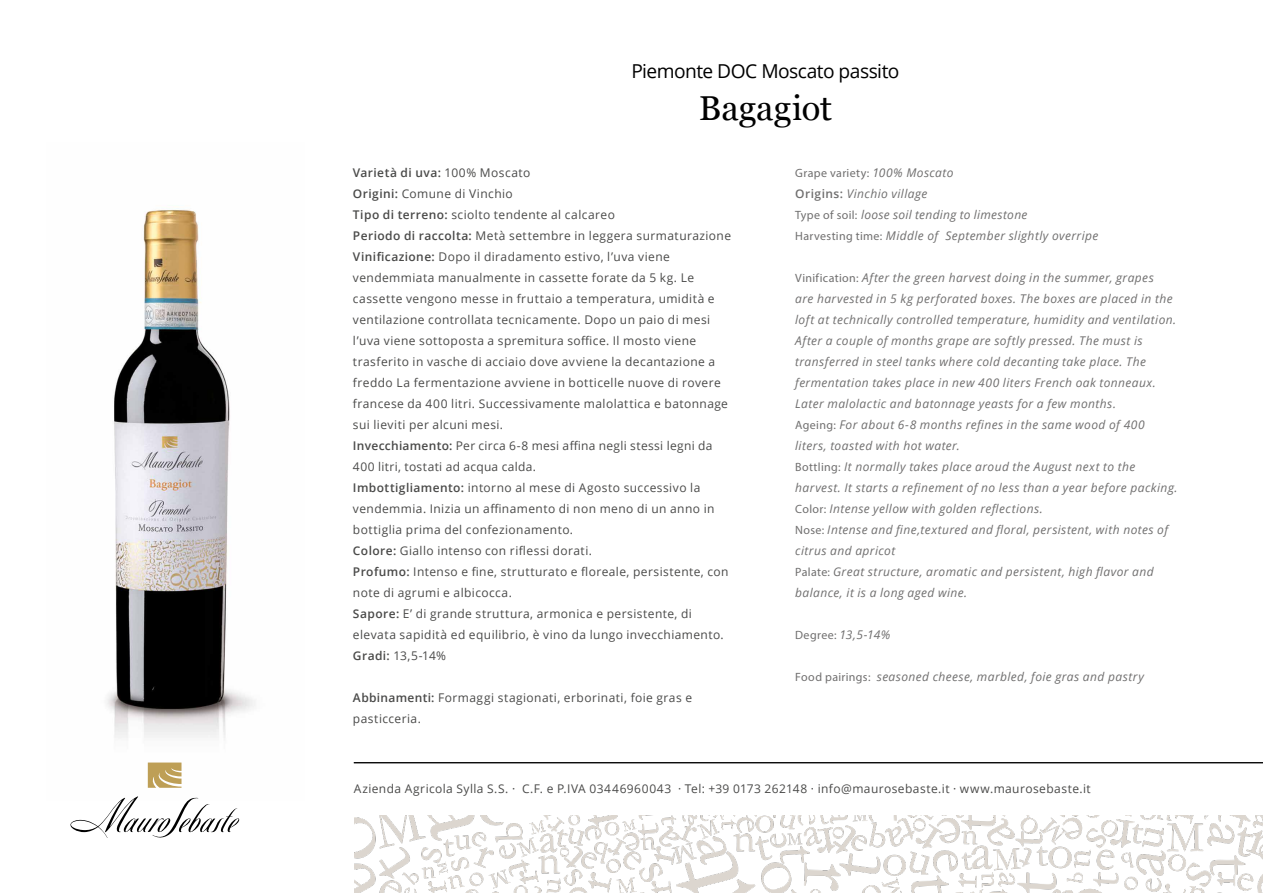
<style>
.page{position:relative;width:1263px;height:893px;background:#fff}
.page>*{position:absolute;margin:0;border:0;box-sizing:border-box;transform-origin:0 0}
.t1{font:34.5px "Georgia";color:#000}
.t2{font:19.2px "Open Sans";letter-spacing:-.03em;color:#000}
.t3{font:12px/21px "Open Sans";letter-spacing:.035em;color:#4a4a49}
.t4{font:italic 12px/21px "Open Sans";letter-spacing:.035em;color:#706f6f}
.t5{font:12px "Myriad Pro";letter-spacing:.03em;color:#706f6f}
.s1{font-weight:600}
.s2{font-family:"Open Sans";font-style:italic}
.s3{font-weight:600;font-style:normal}
.s4{font-family:"Myriad Pro";font-style:normal}
</style>
<div class="page">
<img style="left:354px;top:815px;width:909px;height:78px">
<hr style="left:354px;top:762px;width:909px;height:1px;background:#000">
<img style="left:107px;top:209px;width:148px;height:579px">
<svg style="left:70px;top:796px;width:170px;height:42px"></svg>
<svg style="left:148px;top:762px;width:34px;height:26px"></svg>
<h2 class="t2" style="left:631px;top:58px;width:270px">Piemonte DOC Moscato passito</h2>
<h1 class="t1" style="left:699px;top:82px;width:135px">Bagagiot</h1>
<p class="t3" style="left:353px;top:162px;width:380px"><span class="s1">Varietà di uva:</span> 100% Moscato<br><span class="s1">Origini:</span> Comune di Vinchio<br><span class="s1">Tipo di terreno:</span> sciolto tendente al calcareo<br><span class="s1">Periodo di raccolta:</span> Metà settembre in leggera surmaturazione <span class="s1">Vinificazione:</span> Dopo il diradamento estivo, l’uva viene vendemmiata manualmente in cassette forate da 5 kg. Le cassette vengono messe in fruttaio a temperatura, umidità e ventilazione controllata tecnicamente. Dopo un paio di mesi l’uva viene sottoposta a spremitura soffice. Il mosto viene trasferito in vasche di acciaio dove avviene la decantazione a freddo La fermentazione avviene in botticelle nuove di rovere francese da 400 litri. Successivamente malolattica e batonnage sui lieviti per alcuni mesi.<br><span class="s1">Invecchiamento:</span> Per circa 6-8 mesi affina negli stessi legni da 400 litri, tostati ad acqua calda.<br><span class="s1">Imbottigliamento:</span> intorno al mese di Agosto successivo la vendemmia. Inizia un affinamento di non meno di un anno in bottiglia prima del confezionamento.<br><span class="s1">Colore:</span> Giallo intenso con riflessi dorati.<br><span class="s1">Profumo:</span> Intenso e fine, strutturato e floreale, persistente, con note di agrumi e albicocca.<br><span class="s1">Sapore:</span> E’ di grande struttura, armonica e persistente, di elevata sapidità ed equilibrio, è vino da lungo invecchiamento.<br><span class="s1">Gradi:</span> 13,5-14%</p>
<p class="t3" style="left:353px;top:687px;width:341px"><span class="s1">Abbinamenti:</span> Formaggi stagionati, erborinati, foie gras e pasticceria.</p>
<p class="t5" style="left:795px;top:165px;width:160px">Grape variety: <span class="s2">100% Moscato</span></p>
<p class="t4" style="left:795px;top:183px;width:305px"><span class="s3">Origins:</span> Vinchio village<br><span class="s4">Type of soil:</span> loose soil tending to limestone<br><span class="s4">Harvesting time:</span> Middle of September slightly overripe</p>
<p class="t4" style="left:795px;top:267px;width:384px"><span class="s4">Vinification:</span> After the green harvest doing in the summer, grapes<br>are harvested in 5 kg perforated boxes. The boxes are placed in the loft at technically controlled temperature, humidity and ventilation.<br>After a couple of months grape are softly pressed. The must is transferred in steel tanks where cold decanting take place. The fermentation takes place in new 400 liters French oak tonneaux.<br>Later malolactic and batonnage yeasts for a few months.<br><span class="s4">Ageing:</span> For about 6-8 months refines in the same wood of 400 liters, toasted with hot water.<br><span class="s4">Bottling:</span> It normally takes place aroud the August next to the harvest. It starts a refinement of no less than a year before packing.<br><span class="s4">Color:</span> Intense yellow with golden reflections.<br><span class="s4">Nose:</span> Intense and fine,textured and floral, persistent, with notes of citrus and apricot<br><span class="s4">Palate:</span> Great structure, aromatic and persistent, high flavor and balance, it is a long aged wine.</p>
<p class="t4" style="left:795px;top:624px;width:96px"><span class="s4">Degree:</span> 13,5-14%</p>
<p class="t4" style="left:795px;top:666px;width:350px"><span class="s4">Food pairings:</span> seasoned cheese, marbled, foie gras and pastry</p>
<p class="t3" style="left:354px;top:778px;width:738px">Azienda Agricola Sylla S.S. · C.F. e P.IVA 03446960043 · Tel: +39 0173 262148 · info@maurosebaste.it · www.maurosebaste.it</p>
</div>
